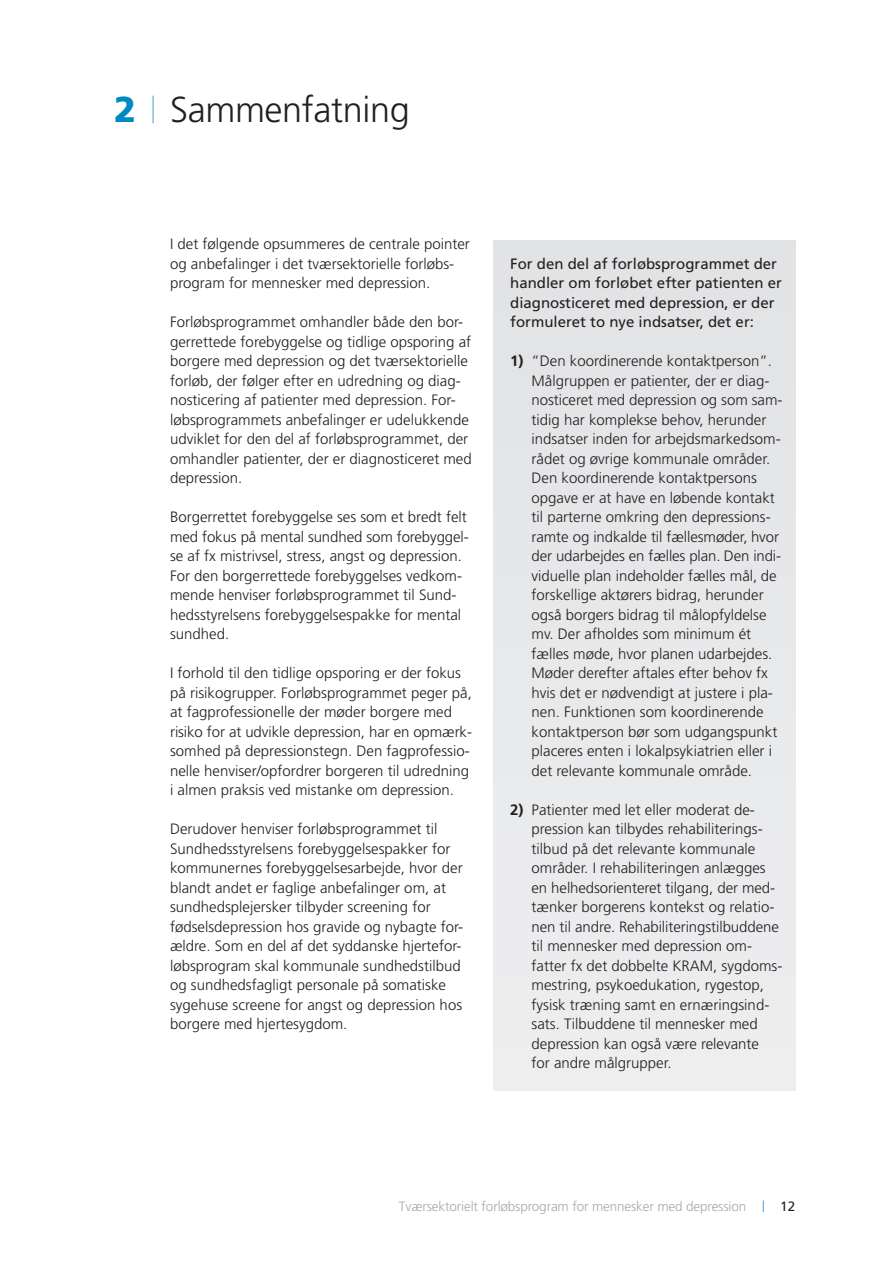
<style>
.page{position:relative;width:893px;height:1263px;background:#fff}
.page>*{position:absolute;margin:0;border:0;box-sizing:border-box;transform-origin:0 0}
.t1{font:300 36px "Frutiger";letter-spacing:-.01em;color:#231f20}
.t2{font:300 15px/19.5px "Frutiger";color:#231f20}
.t3{font:15px/19.5px "Frutiger";color:#231f20}
.t4{font:300 13.5px "Frutiger";letter-spacing:-.01em;color:#a8a9ad}
.t5{font:13.5px "Frutiger";color:#231f20}
.s1{font-weight:900;color:#0088c1}
.s2{font-weight:700}
</style>
<div class="page">
<svg style="left:153px;top:96px;width:1px;height:27px"></svg>
<svg style="left:763px;top:1200px;width:1px;height:12px"></svg>
<div style="left:493px;top:240px;width:302px;height:851px;background:#e8e9ea"></div>
<h1 class="t1" style="left:114px;top:89px;width:297px"><span class="s1">2</span> Sammenfatning</h1>
<p class="t2" style="left:170px;top:234px;width:301px">I det følgende opsummeres de centrale pointer og anbefalinger i det tværsektorielle forløbs&shy;program for mennesker med depression.</p>
<p class="t2" style="left:170px;top:312px;width:303px">Forløbsprogrammet omhandler både den bor&shy;gerrettede forebyggelse og tidlige opsporing af borgere med depression og det tværsektorielle forløb, der følger efter en udredning og diag&shy;nosticering af patienter med depression. For&shy;løbsprogrammets anbefalinger er udelukkende udviklet for den del af forløbsprogrammet, der omhandler patienter, der er diagnosticeret med depression.</p>
<p class="t2" style="left:170px;top:507px;width:300px">Borgerrettet forebyggelse ses som et bredt felt med fokus på mental sundhed som forebyggel&shy;se af fx mistrivsel, stress, angst og depression.<br>For den borgerrettede forebyggelses vedkom&shy;mende henviser forløbsprogrammet til Sund&shy;hedsstyrelsens forebyggelsespakke for mental sundhed.</p>
<p class="t2" style="left:170px;top:663px;width:303px">I forhold til den tidlige opsporing er der fokus på risikogrupper. Forløbsprogrammet peger på, at fagprofessionelle der møder borgere med risiko for at udvikle depression, har en opmærk&shy;somhed på depressionstegn. Den fagprofessio&shy;nelle henviser/opfordrer borgeren til udredning i almen praksis ved mistanke om depression.</p>
<p class="t2" style="left:170px;top:819px;width:295px">Derudover henviser forløbsprogrammet til Sundhedsstyrelsens forebyggelsespakker for kommunernes forebyggelsesarbejde, hvor der blandt andet er faglige anbefalinger om, at sundhedsplejersker tilbyder screening for fødselsdepression hos gravide og nybagte for&shy;ældre. Som en del af det syddanske hjertefor&shy;løbsprogram skal kommunale sundhedstilbud og sundhedsfagligt personale på somatiske sygehuse screene for angst og depression hos borgere med hjertesygdom.</p>
<p class="t3" style="left:510px;top:254px;width:273px">For den del af forløbsprogrammet der handler om forløbet efter patienten er diagnosticeret med depression, er der formuleret to nye indsatser, det er:</p>
<p class="t2" style="left:531px;top:351px;width:252px;text-indent:-21px"><span class="s2">1)</span> ”Den koordinerende kontaktperson”.<br>Målgruppen er patienter, der er diag&shy;nosticeret med depression og som sam&shy;tidig har komplekse behov, herunder indsatser inden for arbejdsmarkedsom&shy;rådet og øvrige kommunale områder.<br>Den koordinerende kontaktpersons opgave er at have en løbende kontakt til parterne omkring den depressions&shy;ramte og indkalde til fællesmøder, hvor der udarbejdes en fælles plan. Den indi&shy;viduelle plan indeholder fælles mål, de forskellige aktørers bidrag, herunder også borgers bidrag til målopfyldelse mv. Der afholdes som minimum ét fælles møde, hvor planen udarbejdes.<br>Møder derefter aftales efter behov fx hvis det er nødvendigt at justere i pla&shy;nen. Funktionen som koordinerende kontaktperson bør som udgangspunkt placeres enten i lokalpsykiatrien eller i det relevante kommunale område.</p>
<p class="t2" style="left:531px;top:800px;width:252px;text-indent:-21px"><span class="s2">2)</span> Patienter med let eller moderat de&shy;pression kan tilbydes rehabiliterings&shy;tilbud på det relevante kommunale områder. I rehabiliteringen anlægges en helhedsorienteret tilgang, der med&shy;tænker borgerens kontekst og relatio&shy;nen til andre. Rehabiliteringstilbuddene til mennesker med depression om&shy;fatter fx det dobbelte KRAM, sygdoms&shy;mestring, psykoedukation, rygestop, fysisk træning samt en ernæringsind&shy;sats. Tilbuddene til mennesker med depression kan også være relevante<br>for andre målgrupper.</p>
<p class="t4" style="left:399px;top:1199px;width:349px">Tværsektorielt forløbsprogram for mennesker med depression</p>
<p class="t5" style="left:780px;top:1198px;width:17px">12</p>
</div>
